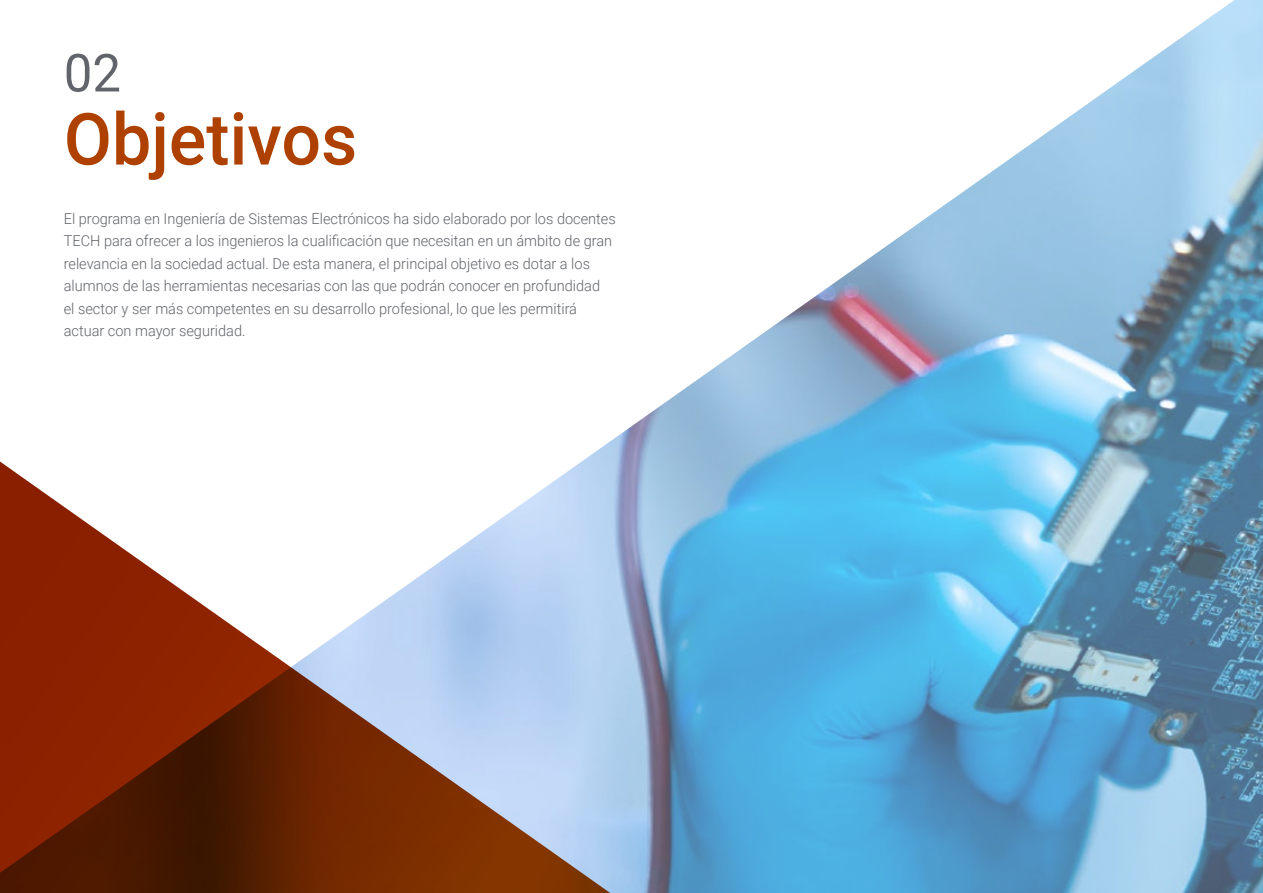
<style>
.page{position:relative;width:1263px;height:893px;background:#fff}
.page>*{position:absolute;margin:0;border:0;box-sizing:border-box;transform-origin:0 0}
.t1{font:500 72px "Roboto";color:#ae4000}
.t2{font:52.5px "Roboto";color:#61646a}
.t3{font:300 15px/22.5px "Roboto";color:#61646a}
</style>
<div class="page">
<img style="left:604px;top:0;width:659px;height:893px">
<svg style="left:0;top:446px;width:640px;height:447px"></svg>
<h2 class="t2" style="left:64px;top:36px;width:59px">02</h2>
<h1 class="t1" style="left:64px;top:89px;width:295px">Objetivos</h1>
<p class="t3" style="left:64px;top:207px;width:553px">El programa en Ingeniería de Sistemas Electrónicos ha sido elaborado por los docentes TECH para ofrecer a los ingenieros la cualificación que necesitan en un ámbito de gran relevancia en la sociedad actual. De esta manera, el principal objetivo es dotar a los alumnos de las herramientas necesarias con las que podrán conocer en profundidad<br>el sector y ser más competentes en su desarrollo profesional, lo que les permitirá actuar con mayor seguridad.</p>
</div>
